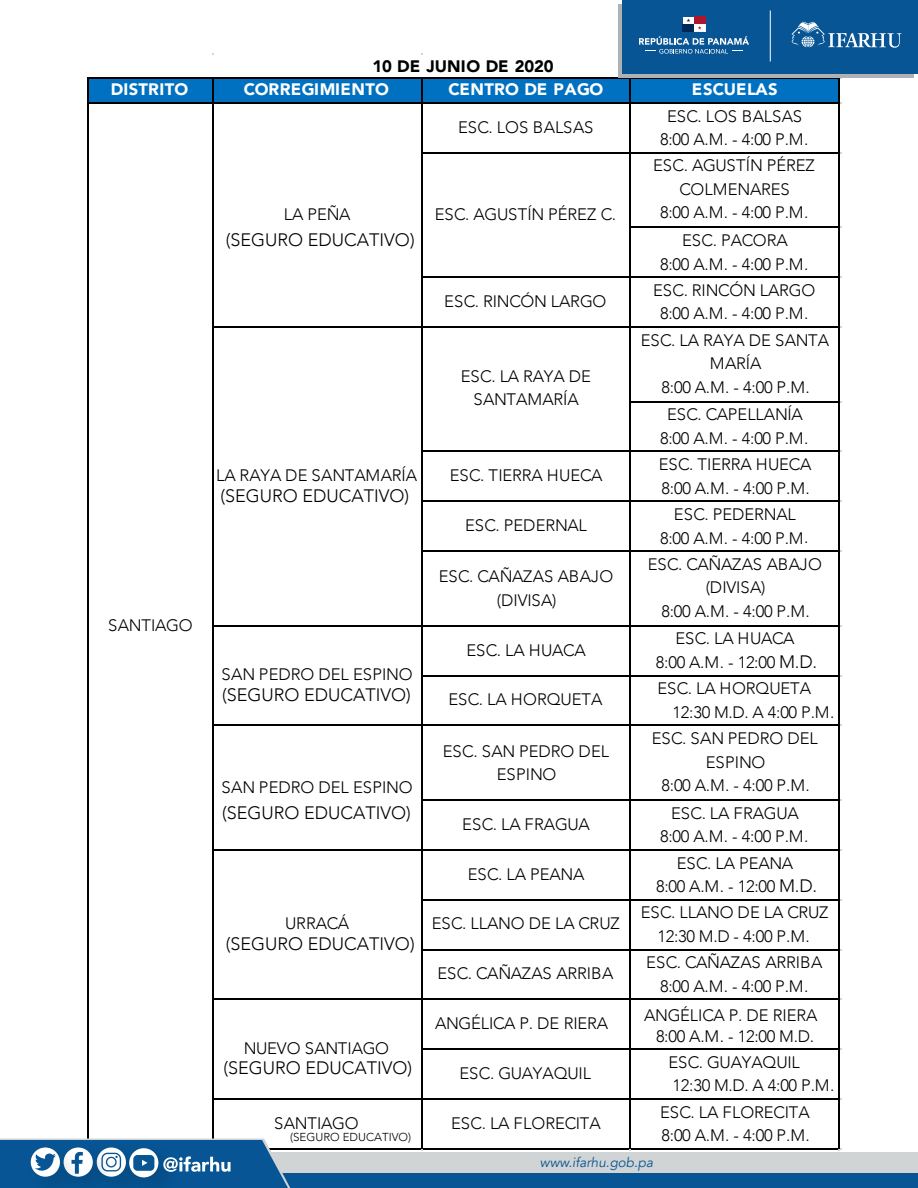
<style>
.page{position:relative;width:918px;height:1188px;background:#fff}
.page>*{position:absolute;margin:0;border:0;box-sizing:border-box;transform-origin:0 0}
.t1{font:300 18px "Avenir";color:#000}
.t2{font:300 16.65px/23.5px "Avenir";letter-spacing:-.01em;color:#000;text-align:center}
.t3{font:900 16.65px "Avenir";letter-spacing:.01em;color:#fff}
.t4{font:900 16.65px "Avenir";letter-spacing:-.01em;color:#000}
.t5{font:italic 13.5px "Avenir";color:#075594}
.t6{font:300 11.55px "Avenir";color:#000}
.s1{font-size:18px}
</style>
<div class="page">
<div style="left:87px;top:77px;width:753px;height:27px;background:#0070c0"></div>
<hr style="left:89px;top:77px;width:751px;height:2px;background:#000">
<hr style="left:89px;top:102px;width:751px;height:2px;background:#000">
<hr style="left:422px;top:152px;width:418px;height:1px;background:#000">
<hr style="left:631px;top:227px;width:209px;height:1px;background:#000">
<hr style="left:422px;top:276px;width:418px;height:2px;background:#000">
<hr style="left:213px;top:326px;width:627px;height:2px;background:#000">
<hr style="left:631px;top:401px;width:209px;height:1px;background:#000">
<hr style="left:422px;top:451px;width:418px;height:1px;background:#000">
<hr style="left:422px;top:501px;width:418px;height:1px;background:#000">
<hr style="left:422px;top:550px;width:418px;height:2px;background:#000">
<hr style="left:213px;top:625px;width:627px;height:2px;background:#000">
<hr style="left:422px;top:675px;width:418px;height:1px;background:#000">
<hr style="left:213px;top:725px;width:627px;height:1px;background:#000">
<hr style="left:422px;top:799px;width:418px;height:2px;background:#000">
<hr style="left:213px;top:849px;width:627px;height:2px;background:#000">
<hr style="left:422px;top:899px;width:418px;height:1px;background:#000">
<hr style="left:422px;top:949px;width:418px;height:1px;background:#000">
<hr style="left:213px;top:999px;width:627px;height:1px;background:#000">
<hr style="left:422px;top:1048px;width:418px;height:2px;background:#000">
<hr style="left:213px;top:1098px;width:627px;height:2px;background:#000">
<hr style="left:87px;top:77px;width:2px;height:1072px;background:#000">
<hr style="left:212px;top:79px;width:1px;height:1070px;background:#000">
<hr style="left:421px;top:79px;width:1px;height:1070px;background:#000">
<hr style="left:630px;top:79px;width:1px;height:1070px;background:#000">
<hr style="left:89px;top:1148px;width:751px;height:1px;background:#000">
<hr style="left:839px;top:79px;width:1px;height:1070px;background:#000">
<div style="left:618px;top:4px;width:296px;height:74px;background:#aeb2b5"></div>
<div style="left:0;top:1152px;width:918px;height:36px;background:#d1d4d4"></div>
<div style="left:0;top:1173px;width:918px;height:15px;background:#075594"></div>
<div style="left:622px;top:0;width:296px;height:74px;background:#075594"></div>
<svg style="left:0;top:1138px;width:290px;height:50px"></svg>
<svg style="left:639px;top:16px;width:110px;height:38px"></svg>
<svg style="left:791px;top:22px;width:110px;height:26px"></svg>
<hr style="left:770px;top:10px;width:1px;height:52px;background:#fff">
<p class="t4" style="left:372px;top:52px;width:183px">10 DE JUNIO DE 2020</p>
<p class="t3" style="left:111px;top:75px;width:79px">DISTRITO</p>
<p class="t3" style="left:244px;top:75px;width:147px">CORREGIMIENTO</p>
<p class="t3" style="left:448px;top:75px;width:156px">CENTRO DE PAGO</p>
<p class="t3" style="left:692px;top:75px;width:87px">ESCUELAS</p>
<p class="t2" style="left:458px;top:115px;width:137px">ESC. LOS BALSAS</p>
<p class="t2" style="left:660px;top:104px;width:150px">ESC. LOS BALSAS<br>8:00 A.M. - 4:00 P.M.</p>
<p class="t2" style="left:653px;top:154px;width:163px">ESC. AGUSTÍN PÉREZ<br>COLMENARES<br>8:00 A.M. - 4:00 P.M.</p>
<p class="t2" style="left:660px;top:229px;width:150px">ESC. PACORA<br>8:00 A.M. - 4:00 P.M.</p>
<p class="t2" style="left:444px;top:289px;width:163px">ESC. RINCÓN LARGO</p>
<p class="t2" style="left:653px;top:278px;width:163px">ESC. RINCÓN LARGO<br>8:00 A.M. - 4:00 P.M.</p>
<p class="t2" style="left:641px;top:328px;width:190px">ESC. LA RAYA DE SANTA<br>MARÍA<br>8:00 A.M. - 4:00 P.M.</p>
<p class="t2" style="left:660px;top:403px;width:150px">ESC. CAPELLANÍA<br>8:00 A.M. - 4:00 P.M.</p>
<p class="t2" style="left:450px;top:464px;width:154px">ESC. TIERRA HUECA</p>
<p class="t2" style="left:659px;top:453px;width:154px;text-align:left">ESC. TIERRA HUECA<br>8:00 A.M. - 4:00 P.M.</p>
<p class="t2" style="left:465px;top:514px;width:123px">ESC. PEDERNAL</p>
<p class="t2" style="left:660px;top:503px;width:150px">ESC. PEDERNAL<br>8:00 A.M. - 4:00 P.M.</p>
<p class="t2" style="left:439px;top:565px;width:176px">ESC. CAÑAZAS ABAJO (DIVISA)</p>
<p class="t2" style="left:284px;top:202px;width:68px">LA PEÑA</p>
<p class="t2" style="left:435px;top:202px;width:183px">ESC. AGUSTÍN PÉREZ C.</p>
<p class="t1" style="left:226px;top:229px;width:190px">(SEGURO EDUCATIVO)</p>
<p class="t2" style="left:461px;top:364px;width:132px">ESC. LA RAYA DE<br>SANTAMARÍA</p>
<p class="t2" style="left:216px;top:464px;width:202px">LA RAYA DE SANTAMARÍA</p>
<p class="t1" style="left:221px;top:485px;width:190px">(SEGURO EDUCATIVO)</p>
<p class="t2" style="left:648px;top:552px;width:176px">ESC. CAÑAZAS ABAJO (DIVISA)<br>8:00 A.M. - 4:00 P.M.</p>
<p class="t2" style="left:108px;top:613px;width:86px">SANTIAGO</p>
<p class="t2" style="left:466px;top:638px;width:121px">ESC. LA HUACA</p>
<p class="t2" style="left:656px;top:627px;width:163px">ESC. LA HUACA<br>8:00 A.M. - 12:00 <span class="s1">M.D.</span></p>
<p class="t2" style="left:448px;top:688px;width:155px">ESC. LA HORQUETA</p>
<p class="t2" style="left:673px;top:677px;width:163px;text-align:left;text-indent:-15px">ESC. LA HORQUETA<br>12:30 M.D. A 4:00 P.M.</p>
<p class="t2" style="left:443px;top:739px;width:168px">ESC. SAN PEDRO DEL<br>ESPINO</p>
<p class="t2" style="left:222px;top:663px;width:192px">SAN PEDRO DEL ESPINO</p>
<p class="t1" style="left:222px;top:684px;width:190px">(SEGURO EDUCATIVO)</p>
<p class="t2" style="left:652px;top:727px;width:168px">ESC. SAN PEDRO DEL<br>ESPINO<br>8:00 A.M. - 4:00 P.M.</p>
<p class="t2" style="left:222px;top:775px;width:192px">SAN PEDRO DEL ESPINO</p>
<p class="t1" style="left:222px;top:802px;width:190px">(SEGURO EDUCATIVO)</p>
<p class="t2" style="left:285px;top:912px;width:65px">URRACÁ</p>
<p class="t1" style="left:226px;top:933px;width:190px">(SEGURO EDUCATIVO)</p>
<p class="t2" style="left:244px;top:1037px;width:147px">NUEVO SANTIAGO</p>
<p class="t1" style="left:223px;top:1057px;width:190px">(SEGURO EDUCATIVO)</p>
<p class="t2" style="left:462px;top:812px;width:129px">ESC. LA FRAGUA</p>
<p class="t2" style="left:660px;top:801px;width:150px">ESC. LA FRAGUA<br>8:00 A.M. - 4:00 P.M.</p>
<p class="t2" style="left:468px;top:862px;width:118px">ESC. LA PEANA</p>
<p class="t2" style="left:656px;top:851px;width:163px">ESC. LA PEANA<br>8:00 A.M. - 12:00 <span class="s1">M.D.</span></p>
<p class="t2" style="left:432px;top:912px;width:189px">ESC. LLANO DE LA CRUZ</p>
<p class="t2" style="left:641px;top:901px;width:189px">ESC. LLANO DE LA CRUZ<br>12:30 M.D - 4:00 P.M.</p>
<p class="t2" style="left:437px;top:962px;width:178px">ESC. CAÑAZAS ARRIBA</p>
<p class="t2" style="left:646px;top:951px;width:178px">ESC. CAÑAZAS ARRIBA<br>8:00 A.M. - 4:00 P.M.</p>
<p class="t2" style="left:435px;top:1012px;width:175px">ANGÉLICA P. DE RIERA</p>
<p class="t2" style="left:656px;top:1024px;width:160px">8:00 A.M. - 12:00 M.D.</p>
<p class="t2" style="left:460px;top:1061px;width:133px">ESC. GUAYAQUIL</p>
<p class="t2" style="left:668px;top:1050px;width:168px;text-align:left">ESC. GUAYAQUIL<br>12:30 M.D. A 4:00 P.M.</p>
<p class="t2" style="left:644px;top:1004px;width:175px">ANGÉLICA P. DE RIERA</p>
<p class="t2" style="left:274px;top:1111px;width:86px">SANTIAGO</p>
<p class="t2" style="left:451px;top:1111px;width:151px">ESC. LA FLORECITA</p>
<p class="t2" style="left:660px;top:1100px;width:151px;text-align:left">ESC. LA FLORECITA<br>8:00 A.M. - 4:00 P.M.</p>
<p class="t6" style="left:290px;top:1130px;width:122px">(SEGURO EDUCATIVO)</p>
<p class="t5" style="left:540px;top:1154px;width:115px">www.ifarhu.gob.pa</p>
</div>
